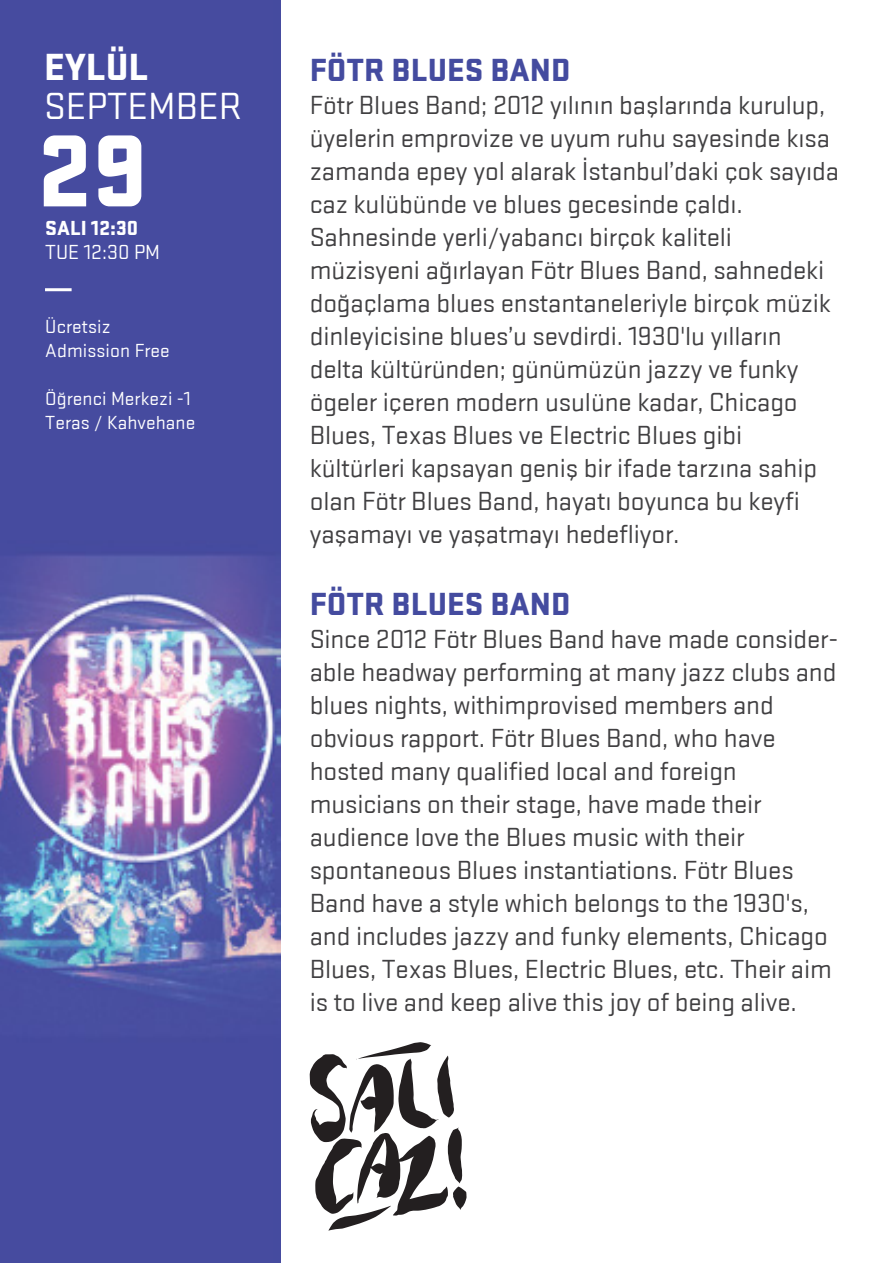
<style>
.page{position:relative;width:893px;height:1263px;background:#fff}
.page>*{position:absolute;margin:0;border:0;box-sizing:border-box;transform-origin:0 0}
.t1{font:900 106.5px "Stratum No 1";color:#fff}
.t2{font:39px "Stratum No 1";color:#fff}
.t3{font:900 39px "Stratum No 1";color:#fff}
.t4{font:900 33px "Stratum No 1";color:#444b9f}
.t5{font:27px/33px "Stratum No 1";letter-spacing:-.005em;color:#414042}
.t6{font:21px "Stratum No 1";color:#fff}
.t7{font:900 21px "Stratum No 1";color:#fff}
.t8{font:19.5px/24px "Stratum No 1";letter-spacing:.005em;color:#fff}
</style>
<div class="page">
<svg style="left:310px;top:1042px;width:157px;height:188px"></svg>
<img style="left:0;top:0;width:281px;height:1263px">
<hr style="left:45px;top:288px;width:27px;height:3px;background:#fff">
<h2 class="t3" style="left:44px;top:45px;width:106px">EYLÜL</h2>
<h2 class="t2" style="left:44px;top:85px;width:199px">SEPTEMBER</h2>
<h1 class="t1" style="left:38px;top:111px;width:112px">29</h1>
<p class="t7" style="left:45px;top:216px;width:94px">SALI 12:30</p>
<p class="t6" style="left:45px;top:241px;width:116px">TUE 12:30 PM</p>
<p class="t8" style="left:45px;top:315px;width:126px">Ücretsiz<br>Admission Free</p>
<p class="t8" style="left:45px;top:387px;width:151px">Öğrenci Merkezi -1<br>Teras / Kahvehane</p>
<p class="t4" style="left:310px;top:52px;width:262px">FÖTR BLUES BAND</p>
<p class="t5" style="left:310px;top:89px;width:531px">Fötr Blues Band; 2012 yılının başlarında kurulup, üyelerin emprovize ve uyum ruhu sayesinde kısa zamanda epey yol alarak İstanbul’daki çok sayıda caz kulübünde ve blues gecesinde çaldı.<br>Sahnesinde yerli/yabancı birçok kaliteli müzisyeni ağırlayan Fötr Blues Band, sahnedeki doğaçlama blues enstantaneleriyle birçok müzik dinleyicisine blues’u sevdirdi. 1930'lu yılların delta kültüründen; günümüzün jazzy ve funky ögeler içeren modern usulüne kadar, Chicago Blues, Texas Blues ve Electric Blues gibi kültürleri kapsayan geniş bir ifade tarzına sahip olan Fötr Blues Band, hayatı boyunca bu keyfi yaşamayı ve yaşatmayı hedefliyor.</p>
<p class="t4" style="left:310px;top:586px;width:262px">FÖTR BLUES BAND</p>
<p class="t5" style="left:310px;top:623px;width:530px">Since 2012 Fötr Blues Band have made consider&shy;able headway performing at many jazz clubs and blues nights, withimprovised members and obvious rapport. Fötr Blues Band, who have hosted many qualified local and foreign musicians on their stage, have made their audience love the Blues music with their spontaneous Blues instantiations. Fötr Blues Band have a style which belongs to the 1930's, and includes jazzy and funky elements, Chicago Blues, Texas Blues, Electric Blues, etc. Their aim is to live and keep alive this joy of being alive.</p>
</div>
